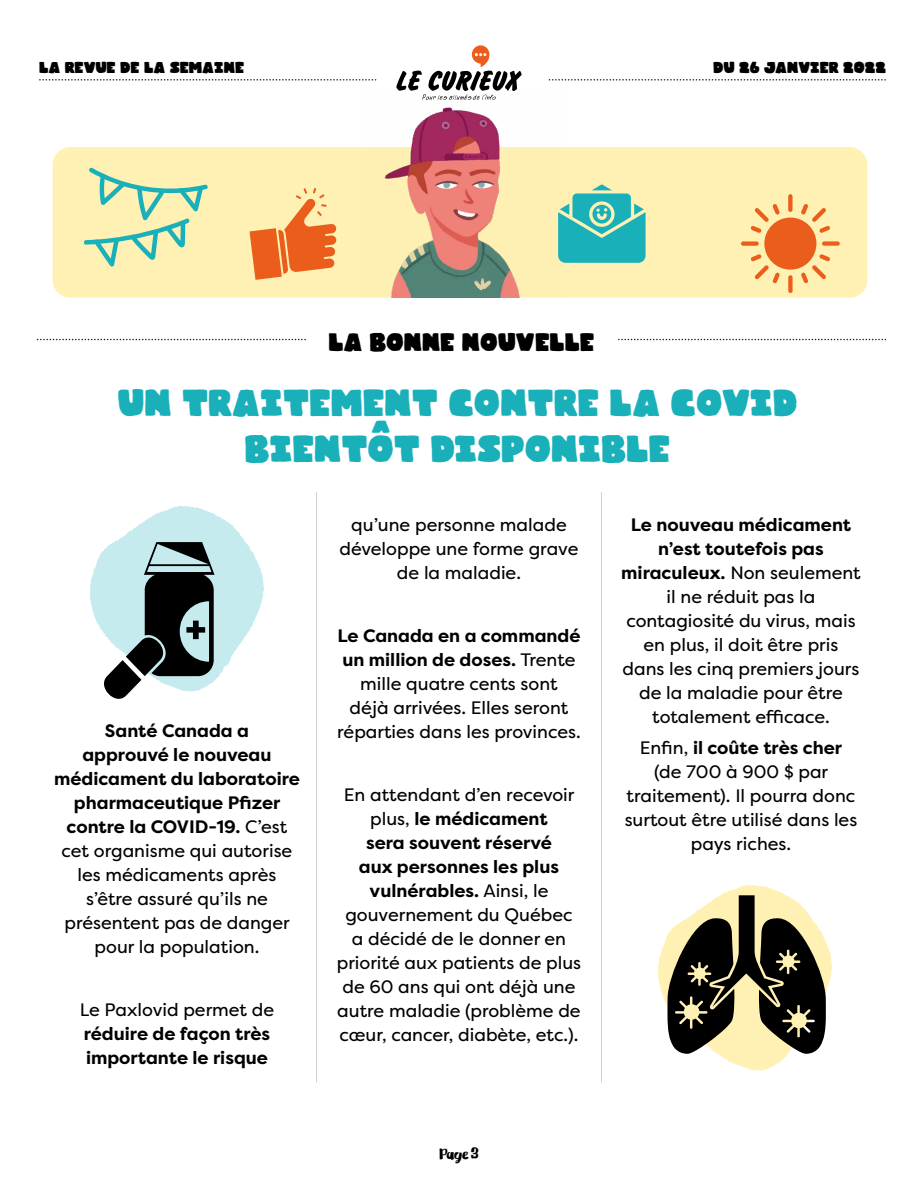
<style>
.page{position:relative;width:918px;height:1188px;background:#fff}
.page>*{position:absolute;margin:0;border:0;box-sizing:border-box;transform-origin:0 0}
.t1{font:800 46.5px/45.8px "Gliny";color:#19b0ba;text-align:center}
.t2{font:800 31.2px "Gliny";color:#000}
.t3{font:800 19.5px "Gliny";color:#000}
.t4{font:18px/24px "Filson Pro";color:#000;text-align:center}
.t5{font:700 18px/24px "Filson Pro";color:#000}
.t6{font:18px "Gliny Brush";color:#000}
.s1{font-weight:700}
</style>
<div class="page">
<svg style="left:40px;top:79px;width:336px;height:2px"></svg>
<svg style="left:549px;top:79px;width:336px;height:2px"></svg>
<svg style="left:396px;top:45px;width:126px;height:46px"></svg>
<hr style="left:316px;top:492px;width:1px;height:590px;background:#d0d0d0">
<hr style="left:601px;top:492px;width:1px;height:590px;background:#d0d0d0">
<div style="left:53px;top:147px;width:814px;height:151px;background:#fff0b3;border-radius:18px"></div>
<img style="left:363px;top:94px;width:201px;height:204px">
<svg style="left:37px;top:339px;width:268px;height:1px"></svg>
<svg style="left:619px;top:339px;width:266px;height:1px"></svg>
<svg style="left:741px;top:194px;width:99px;height:99px"></svg>
<svg style="left:250px;top:188px;width:87px;height:92px"></svg>
<svg style="left:558px;top:184px;width:88px;height:79px"></svg>
<svg style="left:84px;top:167px;width:124px;height:100px"></svg>
<svg style="left:90px;top:505px;width:174px;height:194px"></svg>
<svg style="left:658px;top:885px;width:174px;height:186px"></svg>
<p class="t3" style="left:39px;top:53px;width:207px">LA REVUE DE LA SEMAINE</p>
<p class="t3" style="left:713px;top:53px;width:174px">DU 26 JANVIER 2022</p>
<h2 class="t2" style="left:328px;top:321px;width:268px">LA BONNE NOUVELLE</h2>
<h1 class="t1" style="left:118px;top:379px;width:682px">UN TRAITEMENT CONTRE LA COVID<br>BIENTÔT DISPONIBLE</h1>
<p class="t4" style="left:54px;top:719px;width:247px"><span class="s1">Santé Canada a<br>approuvé le nouveau médicament du laboratoire pharmaceutique Pfizer contre la COVID-19.</span> C’est cet organisme qui autorise les médicaments après s’être assuré qu’ils ne présentent pas de danger pour la population.</p>
<p class="t4" style="left:80px;top:997px;width:196px">Le Paxlovid permet de</p>
<p class="t5" style="left:84px;top:1022px;width:188px">réduire de façon très importante le risque</p>
<p class="t4" style="left:340px;top:512px;width:240px">qu’une personne malade développe une forme grave de la maladie.</p>
<p class="t4" style="left:337px;top:623px;width:245px"><span class="s1">Le Canada en a commandé un million de doses.</span> Trente mille quatre cents sont<br>déjà arrivées. Elles seront réparties dans les provinces.</p>
<p class="t4" style="left:337px;top:782px;width:246px">En attendant d’en recevoir plus, <span class="s1">le médicament<br>sera souvent réservé<br>aux personnes les plus vulnérables.</span> Ainsi, le gouvernement du Québec<br>a décidé de le donner en priorité aux patients de plus de 60 ans qui ont déjà une autre maladie (problème de cœur, cancer, diabète, etc.).</p>
<p class="t6" style="left:439px;top:1142px;width:42px">Page 3</p>
<p class="t4" style="left:621px;top:512px;width:241px"><span class="s1">Le nouveau médicament n’est toutefois pas miraculeux.</span> Non seulement il ne réduit pas la contagiosité du virus, mais en plus, il doit être pris dans les cinq premiers jours de la maladie pour être totalement efficace.</p>
<p class="t4" style="left:625px;top:736px;width:234px">Enfin, <span class="s1">il coûte très cher </span>(de 700 à 900 $ par traitement). Il pourra donc surtout être utilisé dans les pays riches.</p>
</div>
